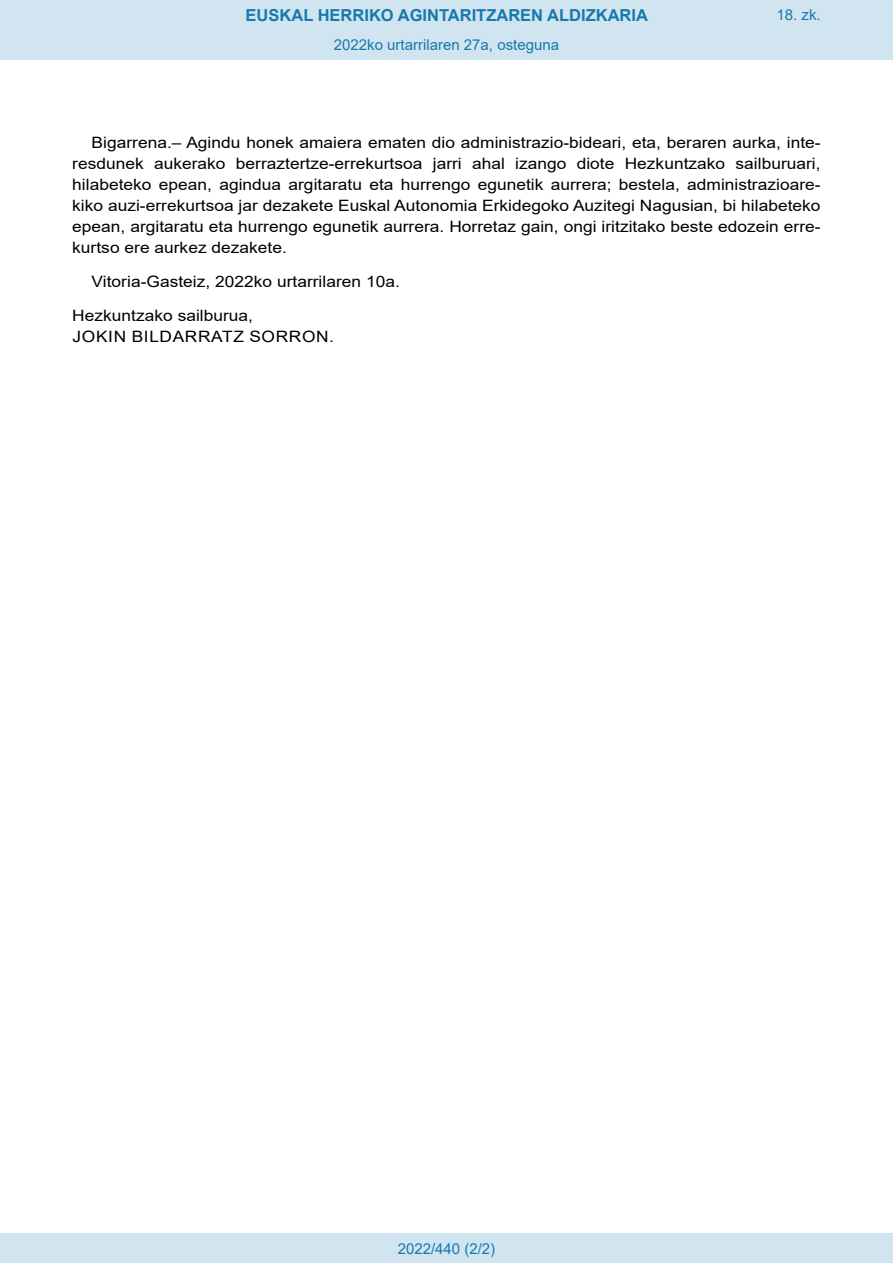
<style>
.page{position:relative;width:893px;height:1263px;background:#fff}
.page>*{position:absolute;margin:0;border:0;box-sizing:border-box;transform-origin:0 0}
.t1{font:700 16.5px "Arial";color:#1879ad}
.BOPVDetalle{font:15.6px/21px "Arial";color:#000;text-align:justify;scale:1.11 1}
.BOPVFirmaLugFec{font:15.6px "Arial";color:#000;scale:1.11 1}
.BOPVFirmaNombre{font:15.6px "Arial";letter-spacing:.035em;color:#000;scale:1.11 1}
.BOPVFirmaPuesto{font:15.6px "Arial";color:#000;scale:1.11 1}
.Paginacion_Centro{font:15px "Arial";color:#1879ad}
</style>
<div class="page">
<div style="left:0;top:0;width:893px;height:60px;background:#d0e5f0"></div>
<div style="left:0;top:1233px;width:893px;height:30px;background:#d0e5f0"></div>
<p class="t1" style="left:246px;top:3px;width:404px">EUSKAL HERRIKO AGINTARITZAREN ALDIZKARIA</p>
<p class="Paginacion_Centro" style="left:334px;top:35px;width:227px">2022ko urtarrilaren 27a, osteguna</p>
<p class="Paginacion_Centro" style="left:776px;top:5px;width:46px">18. zk.</p>
<p class="BOPVDetalle" style="left:72px;top:132px;width:676px;text-indent:19px">Bigarrena.– Agindu honek amaiera ematen dio administrazio-bideari, eta, beraren aurka, inte&shy;resdunek aukerako berraztertze-errekurtsoa jarri ahal izango diote Hezkuntzako sailburuari, hilabeteko epean, agindua argitaratu eta hurrengo egunetik aurrera; bestela, administrazioare&shy;kiko auzi-errekurtsoa jar dezakete Euskal Autonomia Erkidegoko Auzitegi Nagusian, bi hilabeteko epean, argitaratu eta hurrengo egunetik aurrera. Horretaz gain, ongi iritzitako beste edozein erre&shy;kurtso ere aurkez dezakete.</p>
<p class="BOPVFirmaLugFec" style="left:92px;top:271px;width:279px">Vitoria-Gasteiz, 2022ko urtarrilaren 10a.</p>
<p class="BOPVFirmaPuesto" style="left:72px;top:304px;width:164px">Hezkuntzako sailburua,</p>
<p class="BOPVFirmaNombre" style="left:73px;top:325px;width:237px">JOKIN BILDARRATZ SORRON.</p>
<p class="Paginacion_Centro" style="left:398px;top:1238px;width:99px">2022/440 (2/2)</p>
</div>
